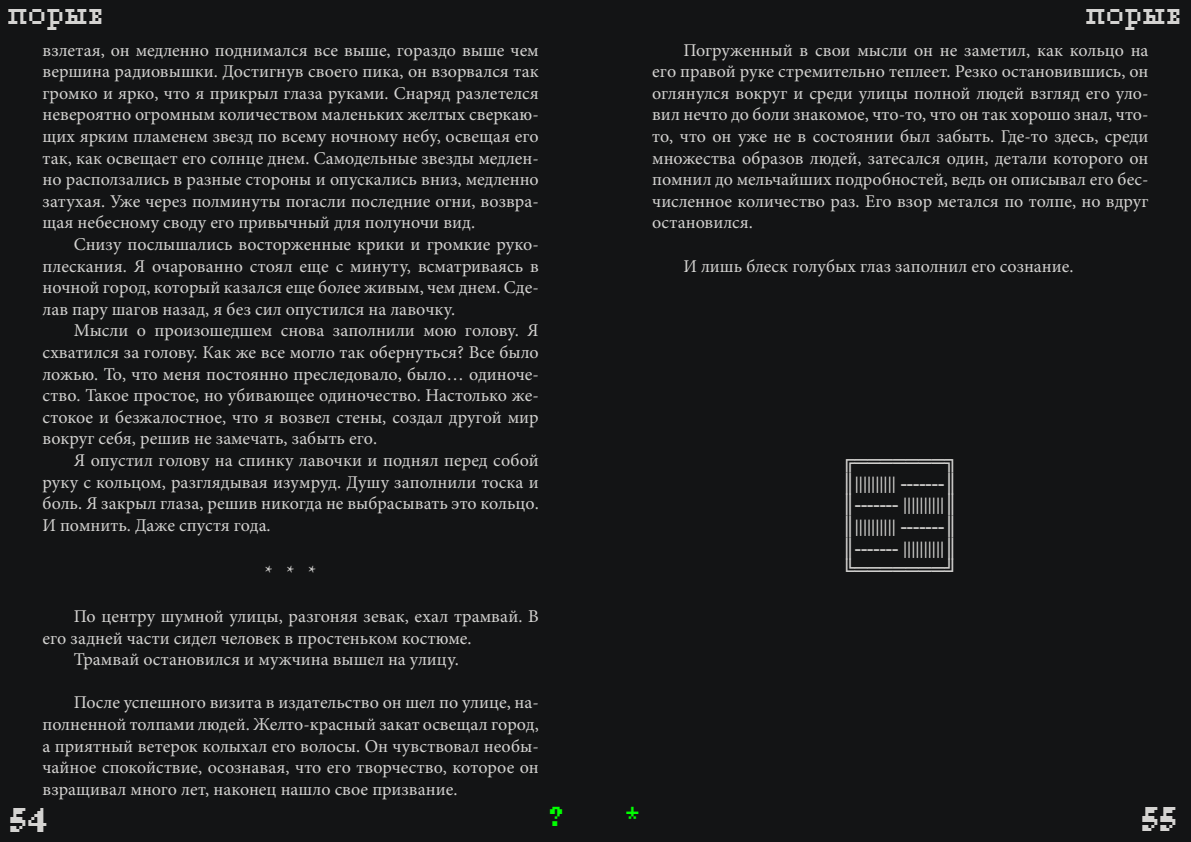
<style>
.page{position:relative;width:1191px;height:842px;background:#131415}
.page>*{position:absolute;margin:0;border:0;box-sizing:border-box;transform-origin:0 0}
.t1{font:30px "Pixel Times";color:#d4d3d1}
.t2{font:700 30px "Pixel Times";color:#d4d3d1}
.t3{font:700 24px "Pixel Times";color:#0f0}
.t4{font:20px "Minion Pro";color:#d4d3d1}
.t5{font:18px/21.6px "Minion Pro";color:#d4d3d1;text-align:justify}
.t6{font:700 18px/21.6px "Times New Roman";color:#d4d3d1;text-align:justify}
</style>
<div class="page">
<h1 class="t1" style="left:9px;top:-9px;width:97px">порыв</h1>
<h1 class="t1" style="left:1086px;top:-9px;width:97px">порыв</h1>
<p class="t5" style="left:43px;top:39px;width:498px">взлетая, он медленно поднимался все выше, гораздо выше чем вершина радиовышки. Достигнув своего пика, он взорвался так громко и ярко, что я прикрыл глаза руками. Снаряд разлетелся невероятно огромным количеством маленьких желтых сверкаю&shy;щих ярким пламенем звезд по всему ночному небу, освещая его так, как освещает его солнце днем. Самодельные звезды медлен&shy;но расползались в разные стороны и опускались вниз, медленно затухая. Уже через полминуты погасли последние огни, возвра&shy;щая небесному своду его привычный для полуночи вид.</p>
<p class="t5" style="left:43px;top:234px;width:498px;text-indent:31px">Снизу послышались восторженные крики и громкие руко&shy;плескания. Я очарованно стоял еще с минуту, всматриваясь в ночной город, который казался еще более живым, чем днем. Сде&shy;лав пару шагов назад, я без сил опустился на лавочку.</p>
<p class="t5" style="left:43px;top:320px;width:498px;text-indent:31px">Мысли о произошедшем снова заполнили мою голову. Я схватился за голову. Как же все могло так обернуться? Все было ложью. То, что меня постоянно преследовало, было… одиноче&shy;ство. Такое простое, но убивающее одиночество. Настолько же&shy;стокое и безжалостное, что я возвел стены, создал другой мир вокруг себя, решив не замечать, забыть его.</p>
<p class="t5" style="left:43px;top:450px;width:498px;text-indent:31px">Я опустил голову на спинку лавочки и поднял перед собой руку с кольцом, разглядывая изумруд. Душу заполнили тоска и боль. Я закрыл глаза, решив никогда не выбрасывать это кольцо.<br>И помнить. Даже спустя года.</p>
<p class="t4" style="left:265px;top:559px;width:53px">* * *</p>
<p class="t5" style="left:74px;top:606px;width:466px">По центру шумной улицы, разгоняя зевак, ехал трамвай. В</p>
<p class="t5" style="left:43px;top:627px;width:430px">его задней части сидел человек в простеньком костюме.</p>
<p class="t5" style="left:74px;top:649px;width:386px">Трамвай остановился и мужчина вышел на улицу.</p>
<p class="t5" style="left:43px;top:692px;width:498px;text-indent:31px">После успешного визита в издательство он шел по улице, на&shy;полненной толпами людей. Желто-красный закат освещал город, а приятный ветерок колыхал его волосы. Он чувствовал необы&shy;чайное спокойствие, осознавая, что его творчество, которое он взращивал много лет, наконец нашло свое призвание.</p>
<p class="t5" style="left:652px;top:39px;width:498px;text-indent:31px">Погруженный в свои мысли он не заметил, как кольцо на его правой руке стремительно теплеет. Резко остановившись, он оглянулся вокруг и среди улицы полной людей взгляд его уло&shy;вил нечто до боли знакомое, что-то, что он так хорошо знал, что&shy;то, что он уже не в состоянии был забыть. Где-то здесь, среди множества образов людей, затесался один, детали которого он помнил до мельчайших подробностей, ведь он описывал его бес&shy;численное количество раз. Его взор метался по толпе, но вдруг остановился.</p>
<p class="t5" style="left:683px;top:255px;width:391px">И лишь блеск голубых глаз заполнил его сознание.</p>
<p class="t6" style="left:842px;top:450px;width:117px">╔═══════╗ ║|||||||||| -------║ ║------- ||||||||||║ ║|||||||||| -------║ ║------- ||||||||||║ ╚═══════╝</p>
<h2 class="t3" style="left:550px;top:799px;width:16px">?</h2>
<h2 class="t3" style="left:626px;top:799px;width:16px">*</h2>
<h1 class="t2" style="left:10px;top:799px;width:40px">54</h1>
<h1 class="t2" style="left:1142px;top:798px;width:37px">55</h1>
</div>
